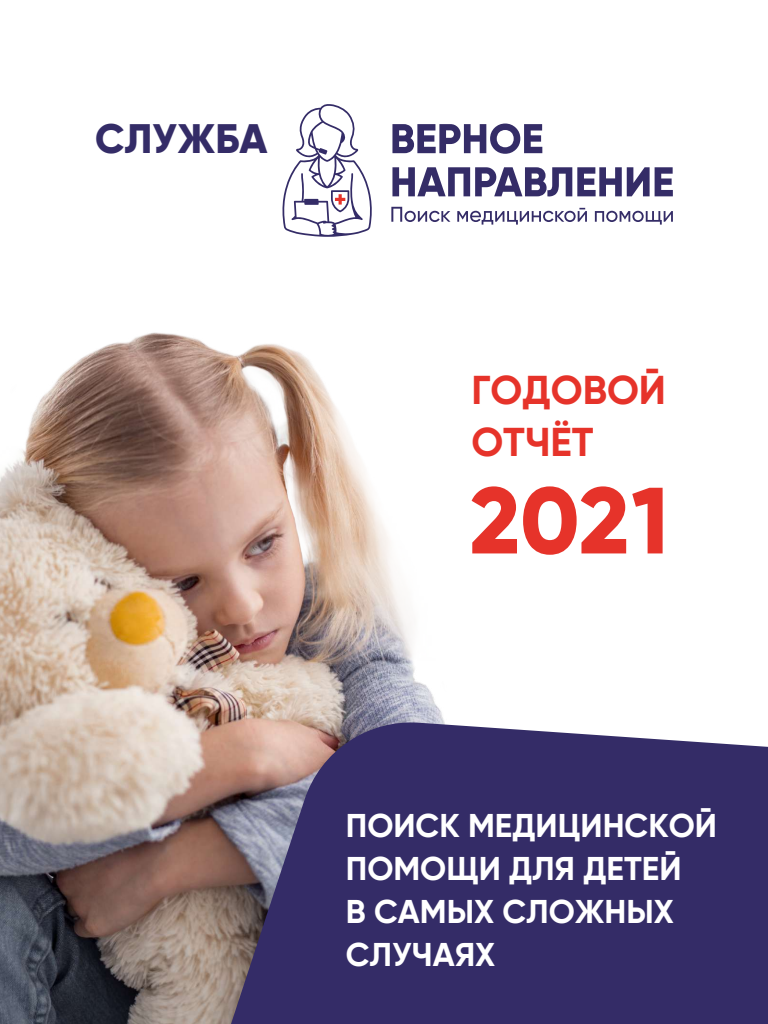
<style>
.page{position:relative;width:768px;height:1024px;background:#fff}
.page>*{position:absolute;margin:0;border:0;box-sizing:border-box;transform-origin:0 0}
.t1{font:800 93.9px "Gilroy";color:#e6332a}
.t2{font:800 41.2px "Gilroy";color:#342c67}
.t3{font:700 40.3px/52.3px "Gilroy";color:#e6332a}
.t4{font:700 32.9px/42.8px "Gilroy";color:#fff}
</style>
<div class="page">
<img style="left:0;top:332px;width:443px;height:692px">
<svg style="left:177px;top:719px;width:591px;height:305px;background:#4d4370"></svg>
<svg style="left:282px;top:104px;width:90px;height:133px"></svg>
<svg style="left:392px;top:124px;width:150px;height:30px"></svg>
<svg style="left:392px;top:167px;width:281px;height:30px"></svg>
<svg style="left:391px;top:207px;width:59px;height:15px"></svg>
<svg style="left:457px;top:208px;width:130px;height:17px"></svg>
<svg style="left:595px;top:211px;width:78px;height:14px"></svg>
<p class="t2" style="left:95px;top:113px;width:174px">СЛУЖБА</p>
<p class="t3" style="left:471px;top:363px;width:196px">ГОДОВОЙ<br>ОТЧЁТ</p>
<h1 class="t1" style="left:470px;top:461px;width:200px">2021</h1>
<p class="t4" style="left:346px;top:804px;width:373px">ПОИСК МЕДИЦИНСКОЙ<br>ПОМОЩИ ДЛЯ ДЕТЕЙ<br>В САМЫХ СЛОЖНЫХ<br>СЛУЧАЯХ</p>
</div>
